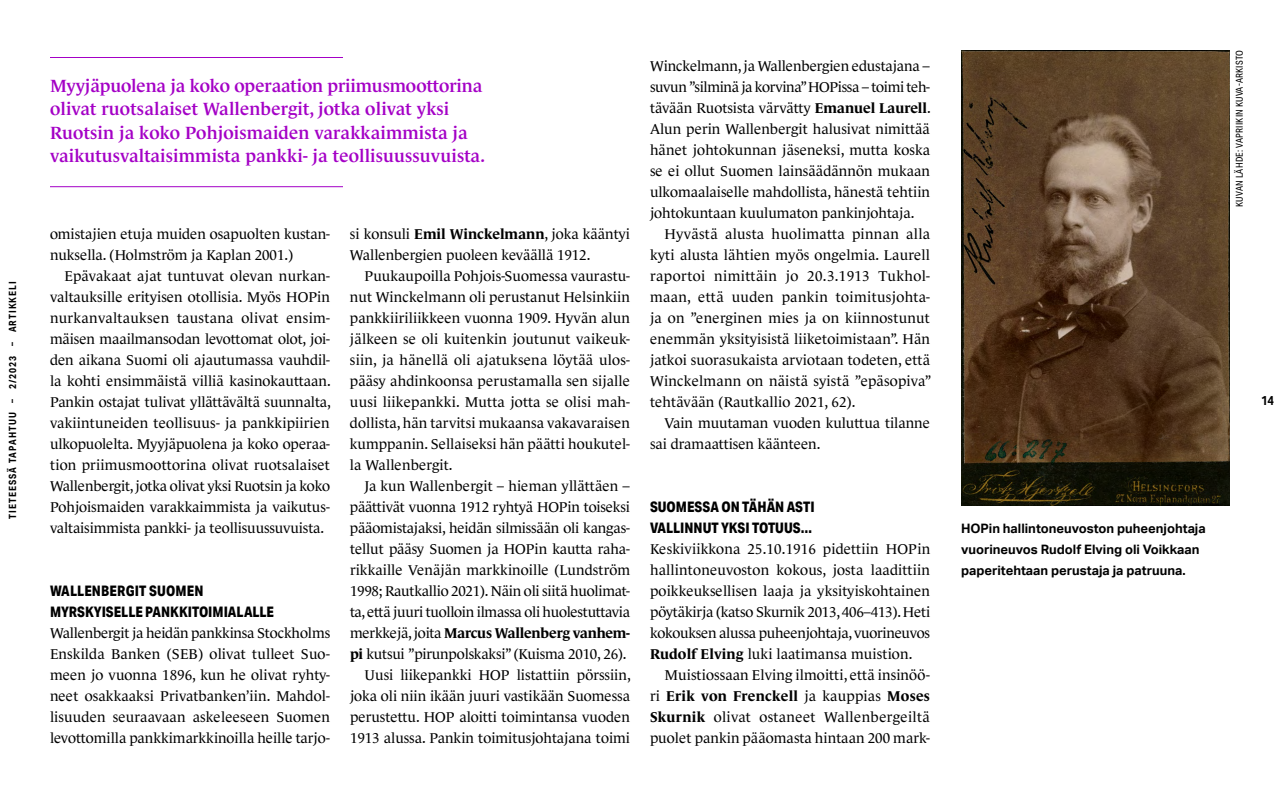
<style>
.page{position:relative;width:1280px;height:800px;background:#fff}
.page>*{position:absolute;margin:0;border:0;box-sizing:border-box;transform-origin:0 0}
.t1{font:600 18px/23.4px "Le Monde Journal Std";letter-spacing:.01em;color:#a400c6}
.Artikkeli_-_L{font:14.5px/21px "Le Monde Journal Std";color:#000;text-align:justify}
.Artikkeli_-_L1{font:14.5px/21px "Le Monde Journal Std";color:#000;text-align:justify}
.Artikkeli_-_väliotsi{font:800 14.5px/21px "Aktiv Grotesk Cd";color:#000}
.Artikkeli_-_kuvateks{font:700 13px/21px "Aktiv Grotesk";color:#000}
.t2{font:700 13px "Aktiv Grotesk Cd";color:#000}
.t3{font:700 10px "Aktiv Grotesk Cd";letter-spacing:.1em;color:#000}
.Kuvan_tiedot{font:9.5px "Aktiv Grotesk Cd";letter-spacing:.025em;color:#000}
.s1{font-weight:700}
</style>
<div class="page">
<img style="left:961px;top:50px;width:269px;height:455px">
<hr style="left:50px;top:57px;width:293px;height:1px;background:#a400c6">
<hr style="left:50px;top:186px;width:293px;height:1px;background:#a400c6">
<p class="t3" style="left:6px;top:519px;width:239px;rotate:-90deg">TIETEESSÄ TAPAHTUU – 2/2023 – ARTIKKELI</p>
<p class="t1" style="left:50px;top:74px;width:436px">Myyjäpuolena ja koko operaation priimusmoottorina olivat ruotsalaiset Wallenbergit, jotka olivat yksi Ruotsin ja koko Pohjoismaiden varakkaimmista ja vaikutusvaltaisimmista pankki- ja teollisuussuvuista.</p>
<p class="Artikkeli_-_L" style="left:50px;top:223px;width:281px">omistajien etuja muiden osapuolten kustan&shy;nuksella. (Holmström ja Kaplan 2001.)</p>
<p class="Artikkeli_-_L" style="left:50px;top:265px;width:282px;text-indent:14px">Epävakaat ajat tuntuvat olevan nurkan&shy;valtauksille erityisen otollisia. Myös HOPin nurkanvaltauksen taustana olivat ensim&shy;mäisen maailmansodan levottomat olot, joi&shy;den aikana Suomi oli ajautumassa vauhdil&shy;la kohti ensimmäistä villiä kasinokauttaan.<br>Pankin ostajat tulivat yllättävältä suunnalta, vakiintuneiden teollisuus- ja pankkipiirien ulkopuolelta. Myyjäpuolena ja koko operaa&shy;tion priimusmoottorina olivat ruotsalaiset Wallenbergit, jotka olivat yksi Ruotsin ja koko Pohjoismaiden varakkaimmista ja vaikutus&shy;valtaisimmista pankki- ja teollisuussuvuista.</p>
<h2 class="Artikkeli_-_väliotsi" style="left:50px;top:580px;width:226px">WALLENBERGIT SUOMEN<br>MYRSKYISELLE PANKKITOIMIALALLE</h2>
<p class="Artikkeli_-_L1" style="left:50px;top:622px;width:282px">Wallenbergit ja heidän pankkinsa Stockholms Enskilda Banken (SEB) olivat tulleet Suo&shy;meen jo vuonna 1896, kun he olivat ryhty&shy;neet osakkaaksi Privatbanken’iin. Mahdol&shy;lisuuden seuraavaan askeleeseen Suomen levottomilla pankkimarkkinoilla heille tarjo-</p>
<p class="Artikkeli_-_L1" style="left:350px;top:223px;width:281px">si konsuli <span class="s1">Emil Winckelmann</span>, joka kääntyi<br>Wallenbergien puoleen keväällä 1912.</p>
<p class="Artikkeli_-_L" style="left:350px;top:265px;width:282px;text-indent:14px">Puukaupoilla Pohjois-Suomessa vaurastu&shy;nut Winckelmann oli perustanut Helsinkiin pankkiiriliikkeen vuonna 1909. Hyvän alun jälkeen se oli kuitenkin joutunut vaikeuk&shy;siin, ja hänellä oli ajatuksena löytää ulos&shy;pääsy ahdinkoonsa perustamalla sen sijalle uusi liikepankki. Mutta jotta se olisi mah&shy;dollista, hän tarvitsi mukaansa vakavaraisen kumppanin. Sellaiseksi hän päätti houkutel&shy;la Wallenbergit.</p>
<p class="Artikkeli_-_L" style="left:350px;top:475px;width:282px;text-indent:14px">Ja kun Wallenbergit – hieman yllättäen – päättivät vuonna 1912 ryhtyä HOPin toiseksi pääomistajaksi, heidän silmissään oli kangas&shy;tellut pääsy Suomen ja HOPin kautta raha&shy;rikkaille Venäjän markkinoille (Lundström 1998; Rautkallio 2021). Näin oli siitä huolimat&shy;ta, että juuri tuolloin ilmassa oli huolestuttavia merkkejä, joita <span class="s1">Marcus Wallenberg vanhem&shy;pi</span> kutsui ”pirunpolskaksi” (Kuisma 2010, 26).</p>
<p class="Artikkeli_-_L" style="left:350px;top:664px;width:282px;text-indent:14px">Uusi liikepankki HOP listattiin pörssiin, joka oli niin ikään juuri vastikään Suomessa perustettu. HOP aloitti toimintansa vuoden 1913 alussa. Pankin toimitusjohtajana toimi</p>
<p class="Artikkeli_-_L" style="left:650px;top:55px;width:282px">Winckelmann, ja Wallenbergien edustajana – suvun ”silminä ja korvina” HOPissa – toimi teh&shy;tävään Ruotsista värvätty <span class="s1">Emanuel Laurell</span>.<br>Alun perin Wallenbergit halusivat nimittää hänet johtokunnan jäseneksi, mutta koska se ei ollut Suomen lainsäädännön mukaan ulkomaalaiselle mahdollista, hänestä tehtiin johtokuntaan kuulumaton pankinjohtaja.</p>
<p class="Artikkeli_-_L" style="left:650px;top:223px;width:283px;text-indent:14px">Hyvästä alusta huolimatta pinnan alla kyti alusta lähtien myös ongelmia. Laurell raportoi nimittäin jo 20.3.1913 Tukhol&shy;maan, että uuden pankin toimitusjohta&shy;ja on ”energinen mies ja on kiinnostunut enemmän yksityisistä liiketoimistaan”. Hän jatkoi suorasukaista arviotaan todeten, että Winckelmann on näistä syistä ”epäsopiva” tehtävään (Rautkallio 2021, 62).</p>
<p class="Artikkeli_-_L" style="left:650px;top:412px;width:281px;text-indent:14px">Vain muutaman vuoden kuluttua tilanne sai dramaattisen käänteen.</p>
<h2 class="Artikkeli_-_väliotsi" style="left:650px;top:496px;width:166px">SUOMESSA ON TÄHÄN ASTI<br>VALLINNUT YKSI TOTUUS…</h2>
<p class="Artikkeli_-_L1" style="left:650px;top:538px;width:282px">Keskiviikkona 25.10.1916 pidettiin HOPin hallintoneuvoston kokous, josta laadittiin poikkeuksellisen laaja ja yksityiskohtainen pöytäkirja (katso Skurnik 2013, 406–413). Heti kokouksen alussa puheenjohtaja, vuorineuvos <span class="s1">Rudolf Elving</span> luki laatimansa muistion.</p>
<p class="Artikkeli_-_L" style="left:650px;top:664px;width:281px;text-indent:14px">Muistiossaan Elving ilmoitti, että insinöö&shy;ri <span class="s1">Erik von Frenckell</span> ja kauppias <span class="s1">Moses Skurnik</span> olivat ostaneet Wallenbergeiltä puolet pankin pääomasta hintaan 200 mark-</p>
<p class="Kuvan_tiedot" style="left:1234px;top:207px;width:158px;rotate:-90deg">KUVAN LÄHDE: VAPRIIKIN KUVA-ARKISTO</p>
<p class="Artikkeli_-_kuvateks" style="left:961px;top:518px;width:246px">HOPin hallintoneuvoston puheenjohtaja vuorineuvos Rudolf Elving oli Voikkaan paperitehtaan perustaja ja patruuna.</p>
<p class="t2" style="left:1261px;top:392px;width:14px">14</p>
</div>
